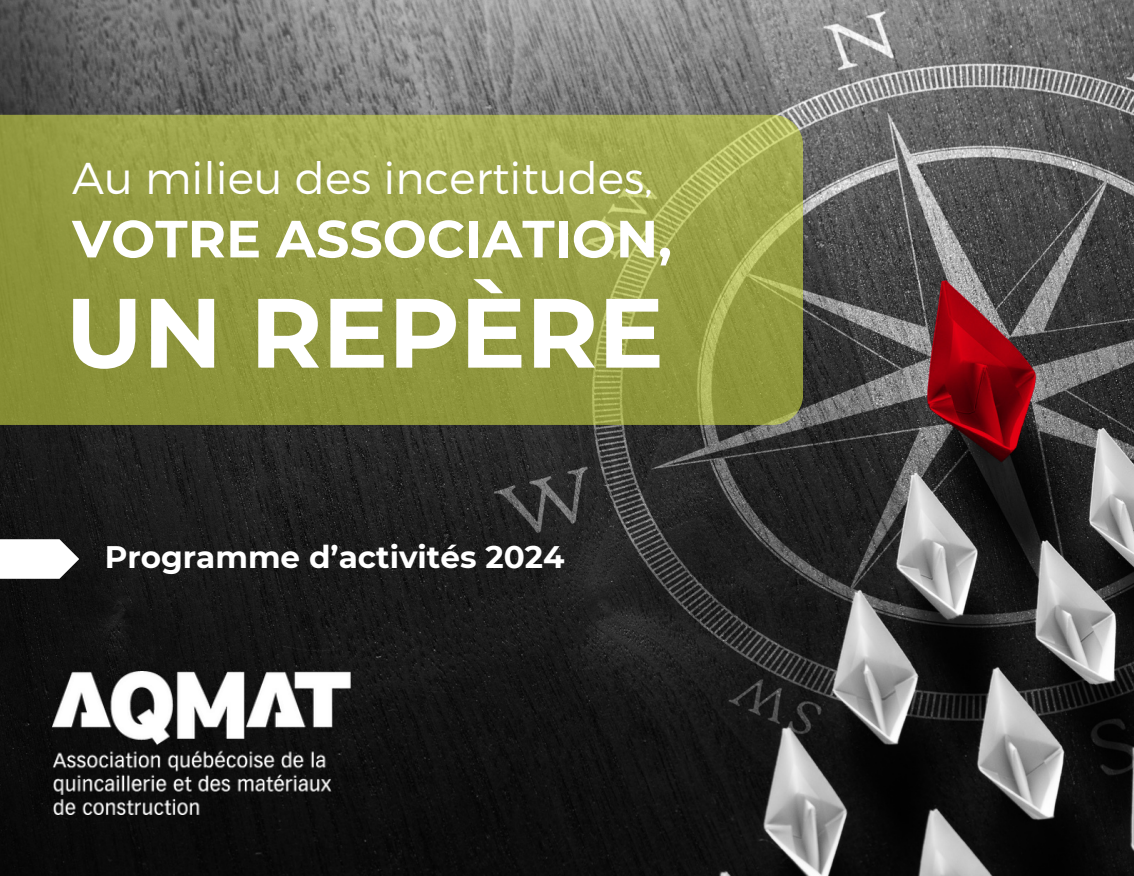
<style>
.page{position:relative;width:1134px;height:876px;background:#fff}
.page>*{position:absolute;margin:0;border:0;box-sizing:border-box;transform-origin:0 0}
.t1{font:700 98.17px "Montserrat";color:#fff}
.t2{font:700 52.32px "Montserrat";color:#fff}
.t3{font:300 44.45px "Montserrat";color:#fff}
.t4{font:700 31.15px "Montserrat";color:#fff}
</style>
<div class="page">
<img style="left:0;top:0;width:1134px;height:875px">
<img style="left:52px;top:671px;width:298px;height:143px">
<svg style="left:0;top:115px;width:803px;height:310px;background:#979e45"></svg>
<div style="left:0;top:539px;width:79px;height:39px;background:#fff"></div>
<h2 class="t3" style="left:72px;top:149px;width:582px">Au milieu des incertitudes,</h2>
<h3 class="t2" style="left:72px;top:207px;width:601px">VOTRE ASSOCIATION,</h3>
<p class="t1" style="left:66px;top:272px;width:600px">UN REPÈRE</p>
<h1 class="t4" style="left:105px;top:538px;width:461px">Programme d’activités 2024</h1>
</div>
